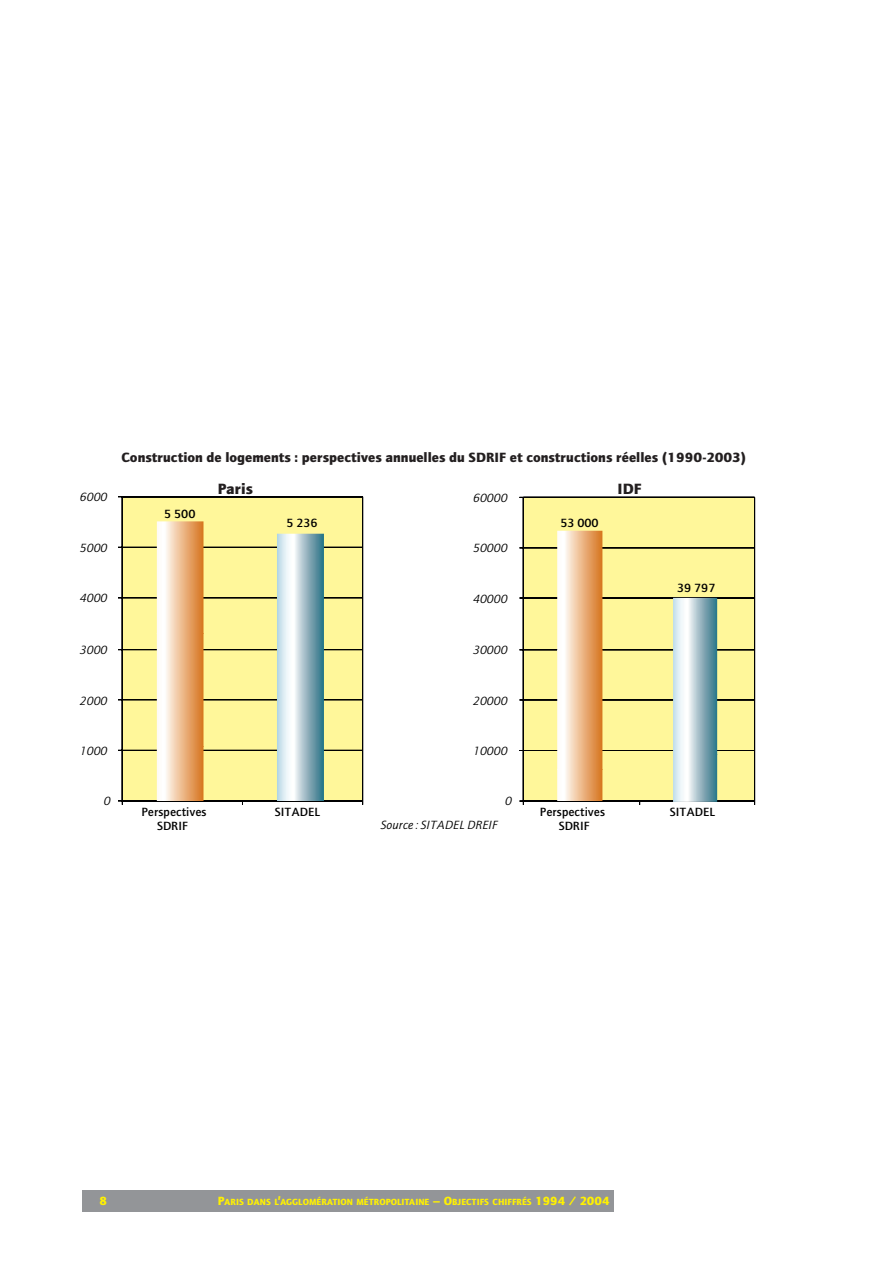
<style>
.page{position:relative;width:893px;height:1263px;background:#fff}
.page>*{position:absolute;margin:0;border:0;box-sizing:border-box;transform-origin:0 0}
.t1{font:900 15px "AT Quay Sans";color:#231f20}
.t2{font:900 13.5px "AT Quay Sans";color:#231f20}
.t3{font:italic 12px "AT Quay Sans";color:#000}
.t4{font:500 12px "AT Quay Sans";color:#000}
.t5{font:900 12px "AT Quay Sans";color:#fff101}
.t6{font:900 9px "AT Quay Sans";color:#fff101}
.s1{font-size:12px}
</style>
<div class="page">
<div style="left:82px;top:1191px;width:532px;height:21px;background:#939598"></div>
<div style="left:122px;top:497px;width:240px;height:304px;background:#fff79a"></div>
<hr style="left:122px;top:750px;width:240px;height:1px;background:#000">
<hr style="left:122px;top:700px;width:240px;height:1px;background:#000">
<hr style="left:122px;top:649px;width:240px;height:1px;background:#000">
<hr style="left:122px;top:598px;width:240px;height:1px;background:#000">
<hr style="left:122px;top:547px;width:240px;height:1px;background:#000">
<hr style="left:122px;top:496px;width:240px;height:1px;background:#000">
<hr style="left:362px;top:497px;width:1px;height:304px;background:#000">
<hr style="left:122px;top:497px;width:1px;height:304px;background:#000">
<hr style="left:122px;top:801px;width:240px;height:1px;background:#000">
<div style="left:523px;top:497px;width:231px;height:304px;background:#fff79a"></div>
<hr style="left:523px;top:750px;width:231px;height:1px;background:#000">
<hr style="left:523px;top:700px;width:231px;height:1px;background:#000">
<hr style="left:523px;top:650px;width:231px;height:1px;background:#000">
<hr style="left:523px;top:598px;width:231px;height:1px;background:#000">
<hr style="left:523px;top:548px;width:231px;height:1px;background:#000">
<hr style="left:523px;top:497px;width:231px;height:1px;background:#000">
<hr style="left:754px;top:497px;width:1px;height:304px;background:#000">
<hr style="left:523px;top:497px;width:1px;height:304px;background:#000">
<hr style="left:523px;top:801px;width:231px;height:1px;background:#000">
<img style="left:157px;top:521px;width:46px;height:280px">
<img style="left:277px;top:534px;width:47px;height:267px">
<img style="left:557px;top:531px;width:45px;height:270px">
<img style="left:673px;top:598px;width:44px;height:204px">
<p class="t2" style="left:121px;top:452px;width:626px">Construction de logements : perspectives annuelles du SDRIF et constructions réelles (1990-2003)</p>
<p class="t3" style="left:80px;top:493px;width:29px">6000</p>
<p class="t1" style="left:218px;top:483px;width:36px">Paris</p>
<p class="t3" style="left:473px;top:494px;width:36px">60000</p>
<p class="t1" style="left:617px;top:483px;width:26px">IDF</p>
<p class="t4" style="left:164px;top:509px;width:33px">5 500</p>
<p class="t4" style="left:286px;top:519px;width:33px">5 236</p>
<p class="t4" style="left:560px;top:518px;width:40px">53 000</p>
<p class="t3" style="left:80px;top:543px;width:29px">5000</p>
<p class="t3" style="left:473px;top:544px;width:36px">50000</p>
<p class="t3" style="left:80px;top:594px;width:29px">4000</p>
<p class="t3" style="left:473px;top:594px;width:36px">40000</p>
<p class="t4" style="left:677px;top:583px;width:40px">39 797</p>
<p class="t3" style="left:80px;top:645px;width:29px">3000</p>
<p class="t3" style="left:473px;top:646px;width:36px">30000</p>
<p class="t3" style="left:80px;top:696px;width:29px">2000</p>
<p class="t3" style="left:473px;top:696px;width:36px">20000</p>
<p class="t3" style="left:80px;top:746px;width:29px">1000</p>
<p class="t3" style="left:473px;top:747px;width:36px">10000</p>
<p class="t3" style="left:104px;top:797px;width:8px">0</p>
<p class="t4" style="left:141px;top:807px;width:67px">Perspectives</p>
<p class="t4" style="left:275px;top:807px;width:47px">SITADEL</p>
<p class="t3" style="left:505px;top:797px;width:8px">0</p>
<p class="t4" style="left:539px;top:808px;width:67px">Perspectives</p>
<p class="t4" style="left:670px;top:808px;width:47px">SITADEL</p>
<p class="t3" style="left:381px;top:821px;width:118px">Source : SITADEL DREIF</p>
<p class="t4" style="left:157px;top:822px;width:32px">SDRIF</p>
<p class="t4" style="left:558px;top:822px;width:32px">SDRIF</p>
<p class="t5" style="left:100px;top:1196px;width:9px">8</p>
<p class="t6" style="left:218px;top:1198px;width:393px"><span class="s1">P</span>ARIS DANS L<span class="s1">’</span>AGGLOMÉRATION MÉTROPOLITAINE <span class="s1">– O</span>BJECTIFS CHIFFRÉS <span class="s1">1994 / 2004</span></p>
</div>
